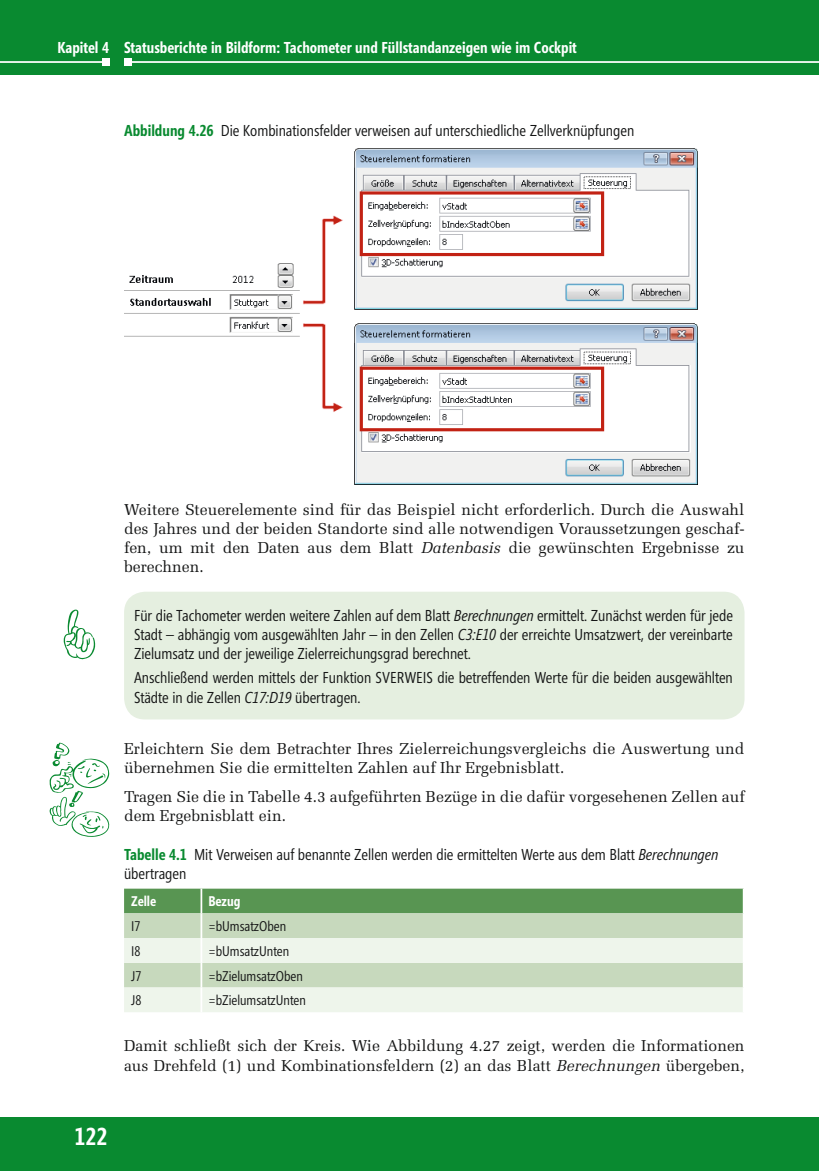
<style>
.page{position:relative;width:819px;height:1171px;background:#fff}
.page>*{position:absolute;margin:0;border:0;box-sizing:border-box;transform-origin:0 0}
.t1{font:700 24.5px "Segoe Condensed";color:#fff}
.t2{font:15.75px/19.2px "Melior";color:#151616}
.t3{font:15.75px/19.2px "Segoe Condensed";color:#151616}
.t4{font:700 15.75px "Segoe Condensed";color:#fff}
.t5{font:14px "Segoe Condensed";color:#151616}
.t6{font:700 14px "Segoe Condensed";color:#fff}
.s1{font-weight:700;color:#098a30}
.s2{font-style:italic}
</style>
<div class="page">
<div style="left:0;top:0;width:819px;height:75px;background:#098a30"></div>
<div style="left:0;top:1117px;width:819px;height:54px;background:#098a30"></div>
<hr style="left:0;top:61px;width:106px;height:2px;background:#fff">
<div style="left:102px;top:59px;width:7px;height:7px;background:#fff"></div>
<hr style="left:128px;top:61px;width:691px;height:2px;background:#fff">
<div style="left:124px;top:59px;width:7px;height:7px;background:#fff"></div>
<img style="left:124px;top:148px;width:573px;height:337px">
<div style="left:124px;top:592px;width:620px;height:127px;background:#e5efe0;border-radius:21px"></div>
<svg style="left:64px;top:609px;width:31px;height:50px"></svg>
<div style="left:124px;top:888px;width:618px;height:25px;background:#589552"></div>
<div style="left:124px;top:913px;width:618px;height:25px;background:#c7d9bd"></div>
<svg style="left:124px;top:938px;width:618px;height:74px;background:#e1ebdc"></svg>
<hr style="left:200px;top:888px;width:2px;height:25px;background:#fff">
<hr style="left:200px;top:913px;width:2px;height:25px;background:#fff">
<hr style="left:200px;top:938px;width:2px;height:25px;background:#fff">
<hr style="left:200px;top:963px;width:2px;height:24px;background:#fff">
<hr style="left:200px;top:987px;width:2px;height:25px;background:#fff">
<svg style="left:50px;top:742px;width:59px;height:95px"></svg>
<p class="t4" style="left:58px;top:38px;width:521px">Kapitel 4 Statusberichte in Bildform: Tachometer und Füllstandanzeigen wie im Cockpit</p>
<p class="t3" style="left:124px;top:121px;width:511px"><span class="s1">Abbildung 4.26</span> Die Kombinationsfelder verweisen auf unterschiedliche Zellverknüpfungen</p>
<p class="t2" style="left:124px;top:499px;width:622px;text-align:justify">Weitere Steuerelemente sind für das Beispiel nicht erforderlich. Durch die Auswahl des Jahres und der beiden Standorte sind alle notwendigen Voraussetzungen geschaf&shy;fen, um mit den Daten aus dem Blatt <span class="s2">Datenbasis</span> die gewünschten Ergebnisse zu berechnen.</p>
<p class="t3" style="left:134px;top:605px;width:600px;text-align:justify">Für die Tachometer werden weitere Zahlen auf dem Blatt <span class="s2">Berechnungen</span> ermittelt. Zunächst werden für jede Stadt – abhängig vom ausgewählten Jahr – in den Zellen <span class="s2">C3:E10</span> der erreichte Umsatzwert, der vereinbarte Zielumsatz und der jeweilige Zielerreichungsgrad berechnet.</p>
<p class="t3" style="left:134px;top:668px;width:600px">Anschließend werden mittels der Funktion SVERWEIS die betreffenden Werte für die beiden ausgewählten<br>Städte in die Zellen <span class="s2">C17:D19</span> übertragen.</p>
<p class="t2" style="left:124px;top:738px;width:622px">Erleichtern Sie dem Betrachter Ihres Zielerreichungsvergleichs die Auswertung und übernehmen Sie die ermittelten Zahlen auf Ihr Ergebnisblatt.</p>
<p class="t2" style="left:124px;top:787px;width:622px">Tragen Sie die in Tabelle 4.3 aufgeführten Bezüge in die dafür vorgesehenen Zellen auf dem Ergebnisblatt ein.</p>
<p class="t3" style="left:124px;top:844px;width:595px"><span class="s1">Tabelle 4.1</span> Mit Verweisen auf benannte Zellen werden die ermittelten Werte aus dem Blatt <span class="s2">Berechnungen </span>übertragen</p>
<p class="t6" style="left:131px;top:893px;width:27px">Zelle</p>
<p class="t6" style="left:208px;top:893px;width:33px">Bezug</p>
<p class="t5" style="left:131px;top:918px;width:11px">I7</p>
<p class="t5" style="left:208px;top:918px;width:79px">=bUmsatzOben</p>
<p class="t5" style="left:131px;top:943px;width:11px">I8</p>
<p class="t5" style="left:208px;top:943px;width:82px">=bUmsatzUnten</p>
<p class="t5" style="left:131px;top:967px;width:12px">J7</p>
<p class="t5" style="left:208px;top:967px;width:96px">=bZielumsatzOben</p>
<p class="t5" style="left:131px;top:992px;width:12px">J8</p>
<p class="t5" style="left:208px;top:992px;width:99px">=bZielumsatzUnten</p>
<p class="t2" style="left:124px;top:1036px;width:622px">Damit schließt sich der Kreis. Wie Abbildung 4.27 zeigt, werden die Informationen aus Drehfeld (1) und Kombinationsfeldern (2) an das Blatt <span class="s2">Berechnungen</span> übergeben,</p>
<h1 class="t1" style="left:74px;top:1122px;width:34px">122</h1>
</div>
